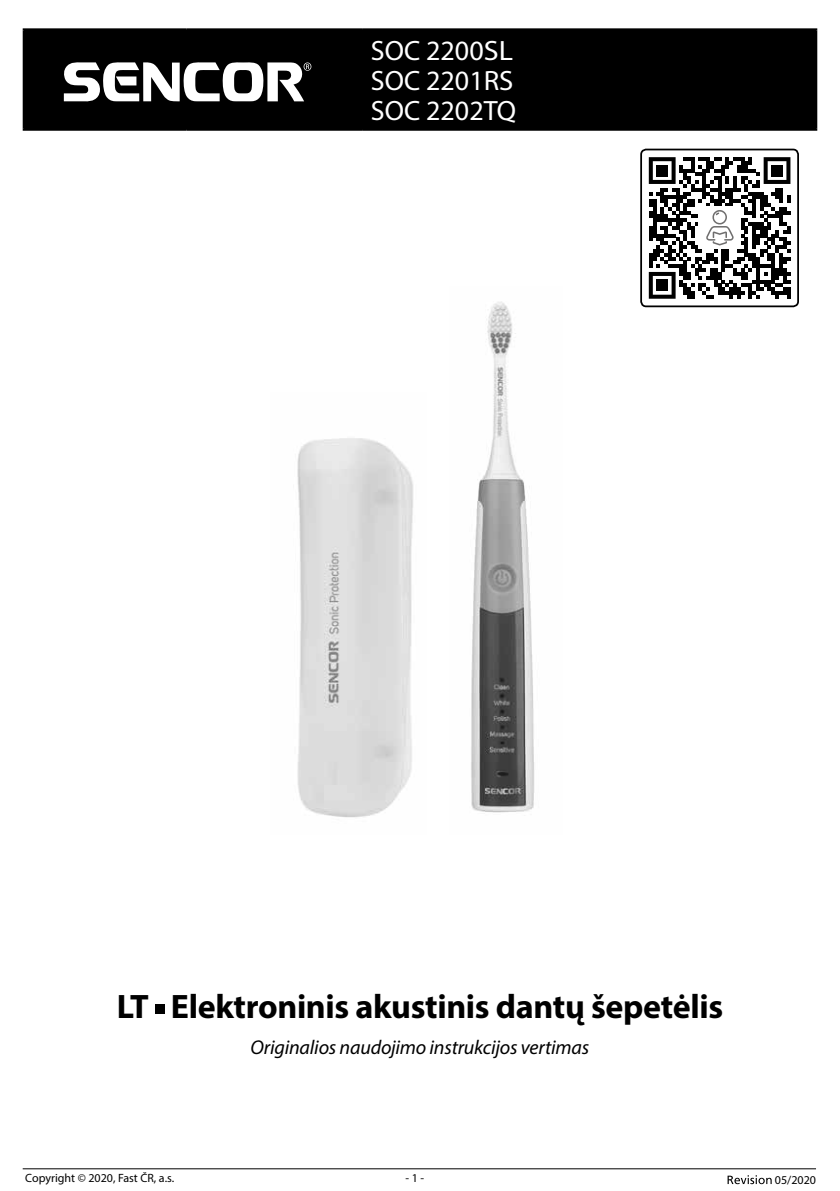
<style>
.page{position:relative;width:840px;height:1191px;background:#fff}
.page>*{position:absolute;margin:0;border:0;box-sizing:border-box;transform-origin:0 0}
.t1{font:700 34px "Myriad Pro";letter-spacing:-.01em;color:#000}
.t2{font:28px/30px "Myriad Pro";color:#fff;text-align:justify}
.t3{font:italic 20px "Myriad Pro";letter-spacing:-.01em;color:#000}
.t4{font:12px "Myriad Pro";color:#000}
</style>
<div class="page">
<hr style="left:23px;top:1168px;width:792px;height:1px;background:#000">
<svg style="left:727px;top:1175px;width:44px;height:9px"></svg>
<div style="left:155px;top:1004px;width:10px;height:10px;background:#000"></div>
<div style="left:25px;top:30px;width:789px;height:99px;background:#000"></div>
<hr style="left:23px;top:28px;width:163px;height:2px;background:#000">
<hr style="left:23px;top:30px;width:2px;height:99px;background:#000">
<hr style="left:186px;top:28px;width:176px;height:2px;background:#000">
<hr style="left:185px;top:30px;width:2px;height:99px;background:#000">
<hr style="left:362px;top:28px;width:454px;height:2px;background:#000">
<hr style="left:361px;top:30px;width:2px;height:99px;background:#000">
<hr style="left:814px;top:30px;width:2px;height:99px;background:#000">
<hr style="left:23px;top:129px;width:163px;height:2px;background:#000">
<hr style="left:186px;top:129px;width:176px;height:2px;background:#000">
<hr style="left:362px;top:129px;width:454px;height:2px;background:#000">
<svg style="left:63px;top:62px;width:248px;height:40px"></svg>
<img style="left:297px;top:438px;width:116px;height:380px">
<img style="left:471px;top:301px;width:63px;height:512px">
<svg style="left:640px;top:149px;width:157px;height:157px"></svg>
<h2 class="t2" style="left:370px;top:35px;width:147px">SOC 2200SL SOC 2201RS SOC 2202TQ</h2>
<h1 class="t1" style="left:117px;top:984px;width:607px">LT Elektroninis akustinis dantų šepetėlis</h1>
<p class="t3" style="left:250px;top:1035px;width:340px">Originalios naudojimo instrukcijos vertimas</p>
<p class="t4" style="left:25px;top:1170px;width:150px">Copyright © 2020, Fast ČR, a.s.</p>
<p class="t4" style="left:405px;top:1170px;width:20px">- 1 -</p>
<p class="t4" style="left:774px;top:1172px;width:43px">05/2020</p>
</div>
